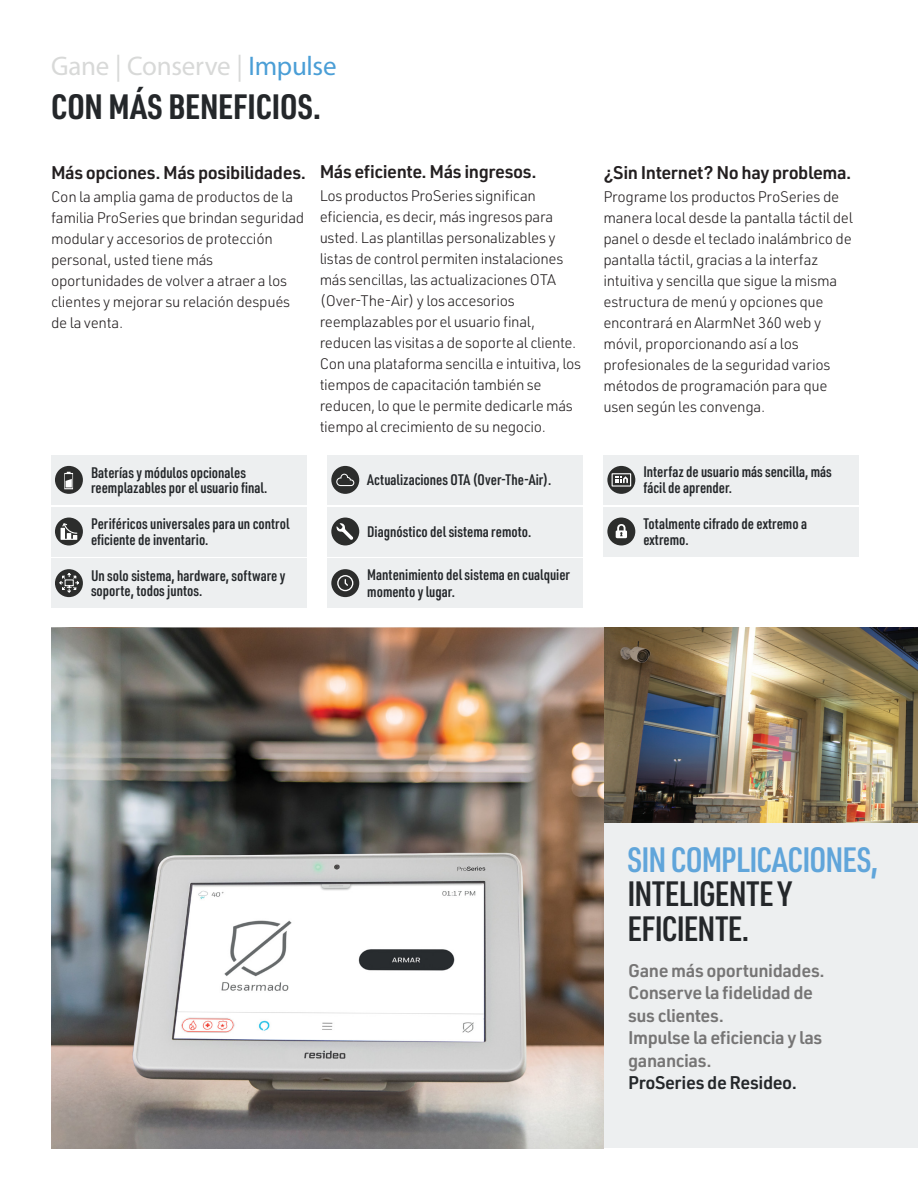
<style>
.page{position:relative;width:918px;height:1188px;background:#fff}
.page>*{position:absolute;margin:0;border:0;box-sizing:border-box;transform-origin:0 0}
.t1{font:600 34.5px/34.5px "URWDIN Cond";letter-spacing:-.02em;color:#24272a}
.t2{font:600 34.5px "URWDIN Cond";letter-spacing:-.02em;color:#60a5da}
.t3{font:700 34.5px "URWDIN Cond";color:#24272a}
.t4{font:27px "Myriad Pro";letter-spacing:-.01em;color:#d8d9d8}
.t5{font:600 18px/22.5px "URWDIN";letter-spacing:-.025em;color:#767575}
.t6{font:600 18px "URWDIN";letter-spacing:-.025em;color:#231f20}
.t7{font:600 18px "URWDIN";letter-spacing:-.025em;color:#24272a}
.t8{font:300 15px/21px "URWDIN";letter-spacing:-.02em;color:#231f20}
.t9{font:600 15px/16.5px "URWDIN Cond";color:#24272a}
.s1{color:#4a9ed6}
</style>
<div class="page">
<div style="left:604px;top:627px;width:314px;height:521px;background:#edeff0"></div>
<img style="left:604px;top:627px;width:314px;height:195px">
<img style="left:51px;top:627px;width:553px;height:521px">
<div style="left:327px;top:455px;width:255px;height:50px;background:#edeff0"></div>
<div style="left:331px;top:466px;width:28px;height:28px;background:#2c2d2c;border-radius:50%"></div>
<svg style="left:336px;top:474px;width:18px;height:12px"></svg>
<div style="left:327px;top:507px;width:255px;height:49px;background:#edeff0"></div>
<div style="left:331px;top:518px;width:28px;height:27px;background:#2c2d2c;border-radius:50%"></div>
<svg style="left:336px;top:523px;width:17px;height:17px"></svg>
<div style="left:327px;top:558px;width:255px;height:50px;background:#edeff0"></div>
<div style="left:331px;top:569px;width:28px;height:28px;background:#2c2d2c;border-radius:50%"></div>
<svg style="left:337px;top:575px;width:16px;height:16px"></svg>
<div style="left:51px;top:455px;width:255px;height:50px;background:#edeff0"></div>
<div style="left:55px;top:466px;width:28px;height:28px;background:#2c2d2c;border-radius:50%"></div>
<svg style="left:64px;top:472px;width:9px;height:17px"></svg>
<div style="left:51px;top:507px;width:255px;height:49px;background:#edeff0"></div>
<div style="left:55px;top:518px;width:28px;height:27px;background:#2c2d2c;border-radius:50%"></div>
<svg style="left:61px;top:523px;width:16px;height:17px"></svg>
<div style="left:51px;top:558px;width:255px;height:50px;background:#edeff0"></div>
<div style="left:55px;top:569px;width:28px;height:28px;background:#2c2d2c;border-radius:50%"></div>
<svg style="left:59px;top:572px;width:21px;height:21px"></svg>
<div style="left:603px;top:455px;width:255px;height:50px;background:#edeff0"></div>
<div style="left:607px;top:466px;width:28px;height:28px;background:#2c2d2c;border-radius:50%"></div>
<svg style="left:615px;top:476px;width:13px;height:7px"></svg>
<div style="left:612px;top:473px;width:19px;height:14px;border:1px solid #fff"></div>
<div style="left:603px;top:507px;width:255px;height:49px;background:#edeff0"></div>
<div style="left:607px;top:518px;width:28px;height:27px;background:#2c2d2c;border-radius:50%"></div>
<svg style="left:616px;top:524px;width:11px;height:14px"></svg>
<h2 class="t4" style="left:51px;top:49px;width:287px">Gane | Conserve | <span class="s1">Impulse</span></h2>
<h1 class="t3" style="left:51px;top:84px;width:271px">CON MÁS BENEFICIOS.</h1>
<p class="t6" style="left:51px;top:160px;width:257px">Más opciones. Más posibilidades.</p>
<p class="t8" style="left:51px;top:186px;width:255px">Con la amplia gama de productos de la familia ProSeries que brindan seguridad modular y accesorios de protección personal, usted tiene más oportunidades de volver a atraer a los clientes y mejorar su relación después de la venta.</p>
<p class="t9" style="left:91px;top:464px;width:178px;line-height:15px">Baterías y módulos opcionales reemplazables por el usuario final.</p>
<p class="t9" style="left:91px;top:514px;width:200px">Periféricos universales para un control eficiente de inventario.</p>
<p class="t9" style="left:91px;top:568px;width:196px;line-height:15px">Un solo sistema, hardware, software y soporte, todos juntos.</p>
<p class="t6" style="left:320px;top:159px;width:218px">Más eficiente. Más ingresos.</p>
<p class="t8" style="left:320px;top:185px;width:263px">Los productos ProSeries significan eficiencia, es decir, más ingresos para usted. Las plantillas personalizables y listas de control permiten instalaciones más sencillas, las actualizaciones OTA (Over-The-Air) y los accesorios reemplazables por el usuario final, reducen las visitas a de soporte al cliente.<br>Con una plataforma sencilla e intuitiva, los tiempos de capacitación también se reducen, lo que le permite dedicarle más tiempo al crecimiento de su negocio.</p>
<p class="t9" style="left:367px;top:471px;width:186px">Actualizaciones OTA (Over-The-Air).</p>
<p class="t9" style="left:367px;top:523px;width:166px">Diagnóstico del sistema remoto.</p>
<p class="t9" style="left:367px;top:566px;width:204px">Mantenimiento del sistema en cualquier momento y lugar.</p>
<p class="t6" style="left:603px;top:160px;width:250px">¿Sin Internet? No hay problema.</p>
<p class="t8" style="left:603px;top:186px;width:251px">Programe los productos ProSeries de manera local desde la pantalla táctil del panel o desde el teclado inalámbrico de pantalla táctil, gracias a la interfaz intuitiva y sencilla que sigue la misma estructura de menú y opciones que encontrará en AlarmNet 360 web y móvil, proporcionando así a los profesionales de la seguridad varios métodos de programación para que usen según les convenga.</p>
<p class="t9" style="left:643px;top:463px;width:190px">Interfaz de usuario más sencilla, más fácil de aprender.</p>
<p class="t9" style="left:643px;top:514px;width:165px">Totalmente cifrado de extremo a extremo.</p>
<h1 class="t2" style="left:628px;top:836px;width:252px">SIN COMPLICACIONES,</h1>
<h1 class="t1" style="left:628px;top:876px;width:166px">INTELIGENTE Y<br>EFICIENTE.</h1>
<p class="t5" style="left:628px;top:959px;width:198px">Gane más oportunidades.<br>Conserve la fidelidad de sus clientes.<br>Impulse la eficiencia y las ganancias.</p>
<p class="t7" style="left:628px;top:1071px;width:170px">ProSeries de Resideo.</p>
</div>
